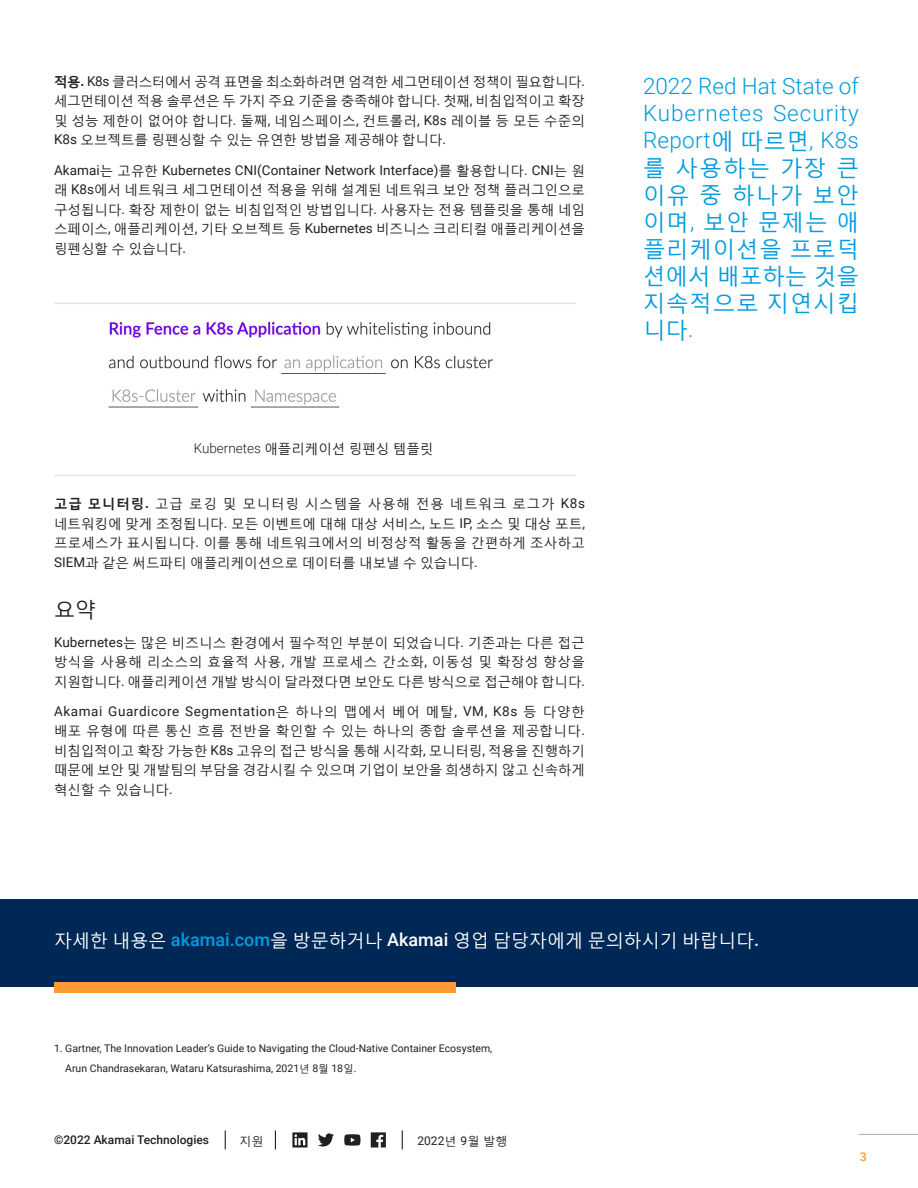
<style>
.page{position:relative;width:918px;height:1188px;background:#fff}
.page>*{position:absolute;margin:0;border:0;box-sizing:border-box;transform-origin:0 0}
.Pull_Quote{font:22.5px/27px "Malgun Gothic";letter-spacing:.035em;color:#009cde;text-align:justify}
.t1{font:21px "Malgun Gothic";color:#231f20}
.CTA_on_Navy_Blue{font:18px "Malgun Gothic";color:#fff}
.Body{font:13.5px/19.5px "Malgun Gothic";color:#231f20;text-align:justify}
.t2{font:500 12px "Roboto";color:#231f20}
.t3{font:12px "Roboto";color:#231f20}
.t4{font:12px "Malgun Gothic";color:#231f20}
.t5{font:600 12px "Avenir Next LT Pro";color:#f93}
.t6{font:10.5px/19.5px "Roboto";color:#231f20}
.s1{font-weight:700}
.s2{font-family:"Roboto";font-weight:700}
.s3{font-family:"Roboto"}
.s4{font-family:"Roboto";font-weight:300}
.s5{font-family:"Roboto";font-weight:500;color:#009cde}
.s6{font-family:"Roboto";font-weight:500}
.s7{font-family:"Malgun Gothic"}
</style>
<div class="page">
<hr style="left:859px;top:1134px;width:59px;height:1px;background:#a8a8aa">
<svg style="left:275px;top:1130px;width:1px;height:19px"></svg>
<svg style="left:225px;top:1130px;width:1px;height:19px"></svg>
<svg style="left:402px;top:1130px;width:1px;height:19px"></svg>
<svg style="left:344px;top:1134px;width:16px;height:12px"></svg>
<svg style="left:292px;top:1132px;width:16px;height:16px"></svg>
<svg style="left:371px;top:1132px;width:15px;height:16px"></svg>
<svg style="left:318px;top:1133px;width:16px;height:14px"></svg>
<div style="left:0;top:900px;width:918px;height:87px;background:#002856"></div>
<div style="left:54px;top:982px;width:401px;height:11px;background:#f93"></div>
<img style="left:108px;top:321px;width:385px;height:87px">
<hr style="left:54px;top:303px;width:522px;height:1px;background:#e5e6e7">
<hr style="left:54px;top:475px;width:522px;height:1px;background:#e5e6e7">
<p class="Body" style="left:54px;top:71px;width:533px"><span class="s1">적용</span><span class="s2">.</span> <span class="s3">K8s</span> 클러스터에서 공격 표면을 최소화하려면 엄격한 세그먼테이션 정책이 필요합니다<span class="s3">. </span>세그먼테이션 적용 솔루션은 두 가지 주요 기준을 충족해야 합니다<span class="s3">.</span> 첫째<span class="s3">,</span> 비침입적이고 확장 및 성능 제한이 없어야 합니다<span class="s3">.</span> 둘째<span class="s3">,</span> 네임스페이스<span class="s3">,</span> 컨트롤러<span class="s3">, K8s</span> 레이블 등 모든 수준의 <span class="s3">K8s</span> 오브젝트를 링펜싱할 수 있는 유연한 방법을 제공해야 합니다<span class="s3">.</span></p>
<p class="Body" style="left:54px;top:160px;width:533px"><span class="s3">Akamai</span>는 고유한 <span class="s3">Kubernetes CNI(Container Network Interface)</span>를 활용합니다<span class="s3">. CNI</span>는 원 래 <span class="s3">K8s</span>에서 네트워크 세그먼테이션 적용을 위해 설계된 네트워크 보안 정책 플러그인으로 구성됩니다<span class="s3">.</span> 확장 제한이 없는 비침입적인 방법입니다<span class="s3">.</span> 사용자는 전용 템플릿을 통해 네임 스페이스<span class="s3">,</span> 애플리케이션<span class="s3">,</span> 기타 오브젝트 등 <span class="s3">Kubernetes</span> 비즈니스 크리티컬 애플리케이션을 링펜싱할 수 있습니다<span class="s3">.</span></p>
<p class="Body" style="left:194px;top:438px;width:241px"><span class="s4">Kubernetes</span> 애플리케이션 링펜싱 템플릿</p>
<p class="Body" style="left:54px;top:494px;width:533px"><span class="s1">고급 모니터링</span><span class="s2">.</span> 고급 로깅 및 모니터링 시스템을 사용해 전용 네트워크 로그가 <span class="s3">K8s </span>네트워킹에 맞게 조정됩니다<span class="s3">.</span> 모든 이벤트에 대해 대상 서비스<span class="s3">,</span> 노드 <span class="s3">IP,</span> 소스 및 대상 포트<span class="s3">, </span>프로세스가 표시됩니다<span class="s3">.</span> 이를 통해 네트워크에서의 비정상적 활동을 간편하게 조사하고 <span class="s3">SIEM</span>과 같은 써드파티 애플리케이션으로 데이터를 내보낼 수 있습니다<span class="s3">.</span></p>
<h1 class="t1" style="left:54px;top:597px;width:43px">요약</h1>
<p class="Body" style="left:54px;top:632px;width:532px"><span class="s3">Kubernetes</span>는 많은 비즈니스 환경에서 필수적인 부분이 되었습니다<span class="s3">.</span> 기존과는 다른 접근 방식을 사용해 리소스의 효율적 사용<span class="s3">,</span> 개발 프로세스 간소화<span class="s3">,</span> 이동성 및 확장성 향상을 지원합니다<span class="s3">.</span> 애플리케이션 개발 방식이 달라졌다면 보안도 다른 방식으로 접근해야 합니다<span class="s3">.</span></p>
<p class="Body" style="left:54px;top:701px;width:533px"><span class="s3">Akamai Guardicore Segmentation</span>은 하나의 맵에서 베어 메탈<span class="s3">, VM, K8s</span> 등 다양한 배포 유형에 따른 통신 흐름 전반을 확인할 수 있는 하나의 종합 솔루션을 제공합니다<span class="s3">. </span>비침입적이고 확장 가능한 <span class="s3">K8s</span> 고유의 접근 방식을 통해 시각화<span class="s3">,</span> 모니터링<span class="s3">,</span> 적용을 진행하기 때문에 보안 및 개발팀의 부담을 경감시킬 수 있으며 기업이 보안을 희생하지 않고 신속하게 혁신할 수 있습니다<span class="s3">.</span></p>
<p class="Pull_Quote" style="left:643px;top:73px;width:218px"><span class="s4">2022 Red Hat State of Kubernetes Security Report</span>에 따르면<span class="s4">, K8s </span>를 사용하는 가장 큰 이유 중 하나가 보안 이며<span class="s4">,</span> 보안 문제는 애 플리케이션을 프로덕 션에서 배포하는 것을 지속적으로 지연시킵 니다<span class="s4">.</span></p>
<p class="CTA_on_Navy_Blue" style="left:54px;top:929px;width:707px">자세한 내용은 <span class="s5">akamai.com</span>을 방문하거나 <span class="s6">Akamai</span> 영업 담당자에게 문의하시기 바랍니다<span class="s6">.</span></p>
<p class="t6" style="left:65px;top:1038px;width:429px;text-indent:-11px">1. Gartner, The Innovation Leader’s Guide to Navigating the Cloud-Native Container Ecosystem,<br>Arun Chandrasekaran, Wataru Katsurashima, 2021<span class="s7">년</span> 8<span class="s7">월</span> 18<span class="s7">일</span>.</p>
<p class="t2" style="left:54px;top:1132px;width:157px">©2022 Akamai Technologies</p>
<p class="t4" style="left:239px;top:1133px;width:25px">지원</p>
<p class="t3" style="left:417px;top:1132px;width:92px">2022<span class="s7">년</span> 9<span class="s7">월 발행</span></p>
<p class="t5" style="left:860px;top:1150px;width:9px">3</p>
</div>
